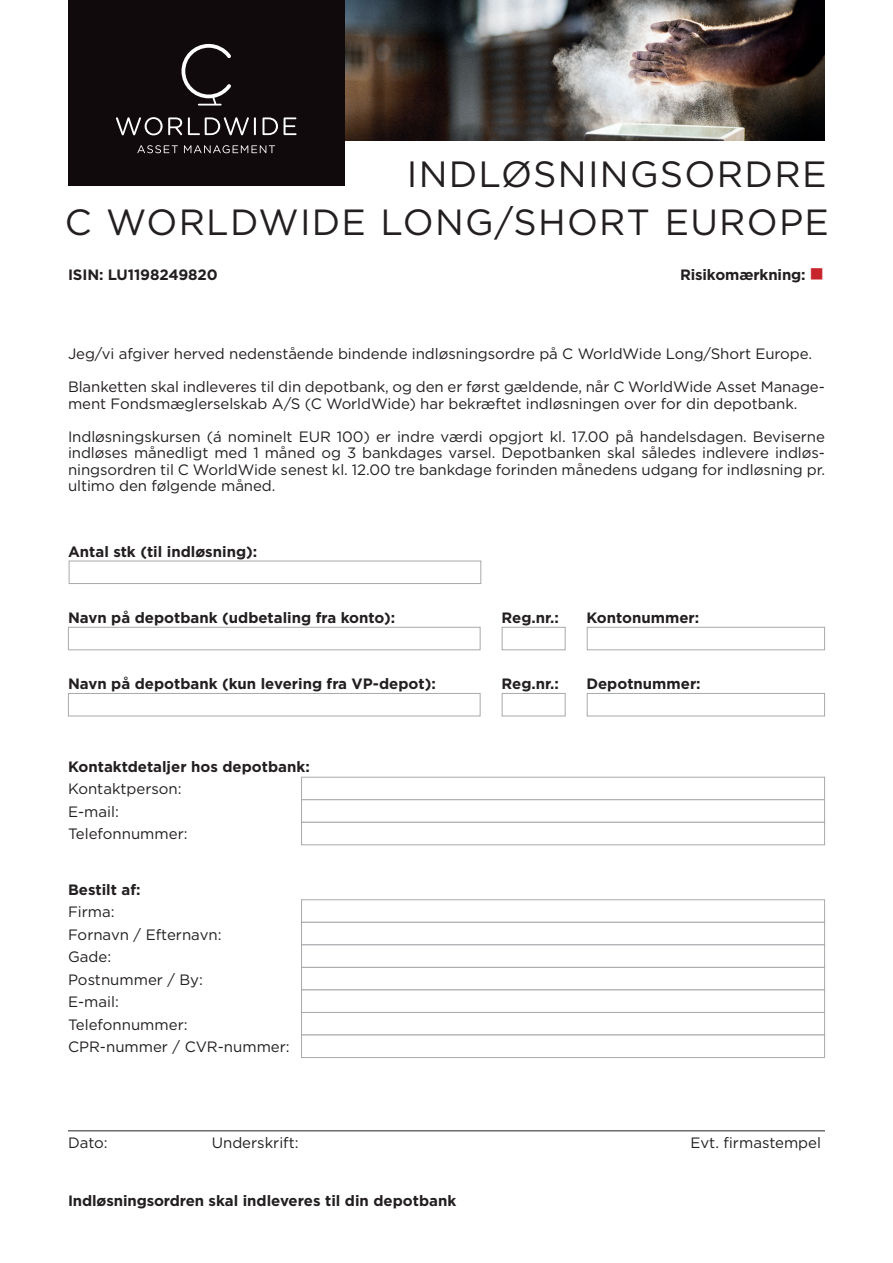
<style>
.page{position:relative;width:893px;height:1263px;background:#fff}
.page>*{position:absolute;margin:0;border:0;box-sizing:border-box;transform-origin:0 0}
.Overskrift{font:36.6px "Gotham";letter-spacing:.035em;color:#231f20}
.Overskrift-2{font:36.3px "Gotham";letter-spacing:.035em;color:#231f20}
.Lille_mellemrubrik{font:15px/16.5px "Gotham";letter-spacing:-.005em;color:#231f20}
.Bodytext{font:700 15px "Gotham";color:#231f20}
.Bodytext-2{font:15px "Gotham";color:#231f20}
.Underrubrik_forside{font:700 15px "Gotham";letter-spacing:-.01em;color:#231f20}
.Lille_mellemrubrik-2{font:700 15px "Gotham";color:#231f20}
.s1{color:#c8242b}
</style>
<div class="page">
<hr style="left:68px;top:1130px;width:757px;height:1px;background:#231f20">
<img style="left:344px;top:0;width:481px;height:140px">
<div style="left:68px;top:0;width:276px;height:186px;background:#110a0c"></div>
<svg style="left:116px;top:117px;width:66px;height:18px"></svg>
<svg style="left:188px;top:117px;width:68px;height:18px"></svg>
<svg style="left:262px;top:117px;width:16px;height:18px"></svg>
<svg style="left:284px;top:117px;width:13px;height:18px"></svg>
<svg style="left:137px;top:145px;width:41px;height:8px"></svg>
<svg style="left:184px;top:145px;width:91px;height:8px"></svg>
<svg style="left:181px;top:44px;width:50px;height:62px"></svg>
<div style="left:301px;top:899px;width:524px;height:24px;background:#fff;border:1px solid #a8a9ad"></div>
<div style="left:301px;top:922px;width:524px;height:23px;background:#fff;border:1px solid #a8a9ad"></div>
<div style="left:301px;top:944px;width:524px;height:24px;background:#fff;border:1px solid #a8a9ad"></div>
<div style="left:301px;top:967px;width:524px;height:23px;background:#fff;border:1px solid #a8a9ad"></div>
<div style="left:301px;top:989px;width:524px;height:24px;background:#fff;border:1px solid #a8a9ad"></div>
<div style="left:301px;top:1012px;width:524px;height:23px;background:#fff;border:1px solid #a8a9ad"></div>
<div style="left:301px;top:1034px;width:524px;height:24px;background:#fff;border:1px solid #a8a9ad"></div>
<div style="left:69px;top:561px;width:412px;height:23px;background:#fff;border:1px solid #a8a9ad"></div>
<div style="left:502px;top:627px;width:64px;height:23px;background:#fff;border:1px solid #a8a9ad"></div>
<div style="left:587px;top:627px;width:238px;height:23px;background:#fff;border:1px solid #a8a9ad"></div>
<div style="left:68px;top:627px;width:412px;height:23px;background:#fff;border:1px solid #a8a9ad"></div>
<div style="left:68px;top:693px;width:412px;height:23px;background:#fff;border:1px solid #a8a9ad"></div>
<div style="left:502px;top:693px;width:64px;height:23px;background:#fff;border:1px solid #a8a9ad"></div>
<div style="left:587px;top:693px;width:238px;height:23px;background:#fff;border:1px solid #a8a9ad"></div>
<div style="left:301px;top:777px;width:524px;height:23px;background:#fff;border:1px solid #a8a9ad"></div>
<div style="left:301px;top:799px;width:524px;height:24px;background:#fff;border:1px solid #a8a9ad"></div>
<div style="left:301px;top:822px;width:524px;height:23px;background:#fff;border:1px solid #a8a9ad"></div>
<p class="Overskrift" style="left:407px;top:150px;width:421px">INDLØSNINGSORDRE</p>
<p class="Overskrift-2" style="left:65px;top:198px;width:766px">C WORLDWIDE LONG/SHORT EUROPE</p>
<p class="Underrubrik_forside" style="left:68px;top:264px;width:151px">ISIN: LU1198249820</p>
<p class="Underrubrik_forside" style="left:680px;top:264px;width:146px">Risikomærkning: <span class="s1">■</span></p>
<p class="Lille_mellemrubrik" style="left:68px;top:345px;width:746px">Jeg/vi afgiver herved nedenstående bindende indløsningsordre på C WorldWide Long/Short Europe.</p>
<p class="Lille_mellemrubrik" style="left:68px;top:378px;width:758px">Blanketten skal indleveres til din depotbank, og den er først gældende, når C WorldWide Asset Manage&shy;ment Fondsmæglerselskab A/S (C WorldWide) har bekræftet indløsningen over for din depotbank.</p>
<p class="Lille_mellemrubrik" style="left:68px;top:428px;width:758px;text-align:justify">Indløsningskursen (á nominelt EUR 100) er indre værdi opgjort kl. 17.00 på handelsdagen. Beviserne indløses månedligt med 1 måned og 3 bankdages varsel. Depotbanken skal således indlevere indløs&shy;ningsordren til C WorldWide senest kl. 12.00 tre bankdage forinden månedens udgang for indløsning pr. ultimo den følgende måned.</p>
<p class="Lille_mellemrubrik-2" style="left:68px;top:542px;width:191px">Antal stk (til indløsning):</p>
<p class="Bodytext" style="left:68px;top:608px;width:329px">Navn på depotbank (udbetaling fra konto):</p>
<p class="Bodytext" style="left:502px;top:608px;width:59px">Reg.nr.:</p>
<p class="Bodytext" style="left:586px;top:608px;width:114px">Kontonummer:</p>
<p class="Bodytext" style="left:68px;top:674px;width:369px">Navn på depotbank (kun levering fra VP-depot):</p>
<p class="Bodytext" style="left:502px;top:674px;width:59px">Reg.nr.:</p>
<p class="Bodytext" style="left:586px;top:674px;width:116px">Depotnummer:</p>
<p class="Bodytext" style="left:68px;top:756px;width:243px">Kontaktdetaljer hos depotbank:</p>
<p class="Bodytext-2" style="left:68px;top:779px;width:115px">Kontaktperson:</p>
<p class="Bodytext-2" style="left:68px;top:802px;width:52px">E-mail:</p>
<p class="Bodytext-2" style="left:68px;top:824px;width:121px">Telefonnummer:</p>
<p class="Bodytext" style="left:68px;top:879px;width:74px">Bestilt af:</p>
<p class="Bodytext-2" style="left:68px;top:902px;width:48px">Firma:</p>
<p class="Bodytext-2" style="left:68px;top:925px;width:155px">Fornavn / Efternavn:</p>
<p class="Bodytext-2" style="left:68px;top:947px;width:45px">Gade:</p>
<p class="Bodytext-2" style="left:68px;top:970px;width:136px">Postnummer / By:</p>
<p class="Bodytext-2" style="left:68px;top:992px;width:52px">E-mail:</p>
<p class="Bodytext-2" style="left:68px;top:1015px;width:121px">Telefonnummer:</p>
<p class="Bodytext-2" style="left:68px;top:1037px;width:223px">CPR-nummer / CVR-nummer:</p>
<p class="Bodytext-2" style="left:68px;top:1133px;width:41px">Dato:</p>
<p class="Bodytext-2" style="left:212px;top:1133px;width:88px">Underskrift:</p>
<p class="Bodytext-2" style="left:691px;top:1133px;width:132px">Evt. firmastempel</p>
<p class="Underrubrik_forside" style="left:68px;top:1191px;width:390px">Indløsningsordren skal indleveres til din depotbank</p>
</div>
